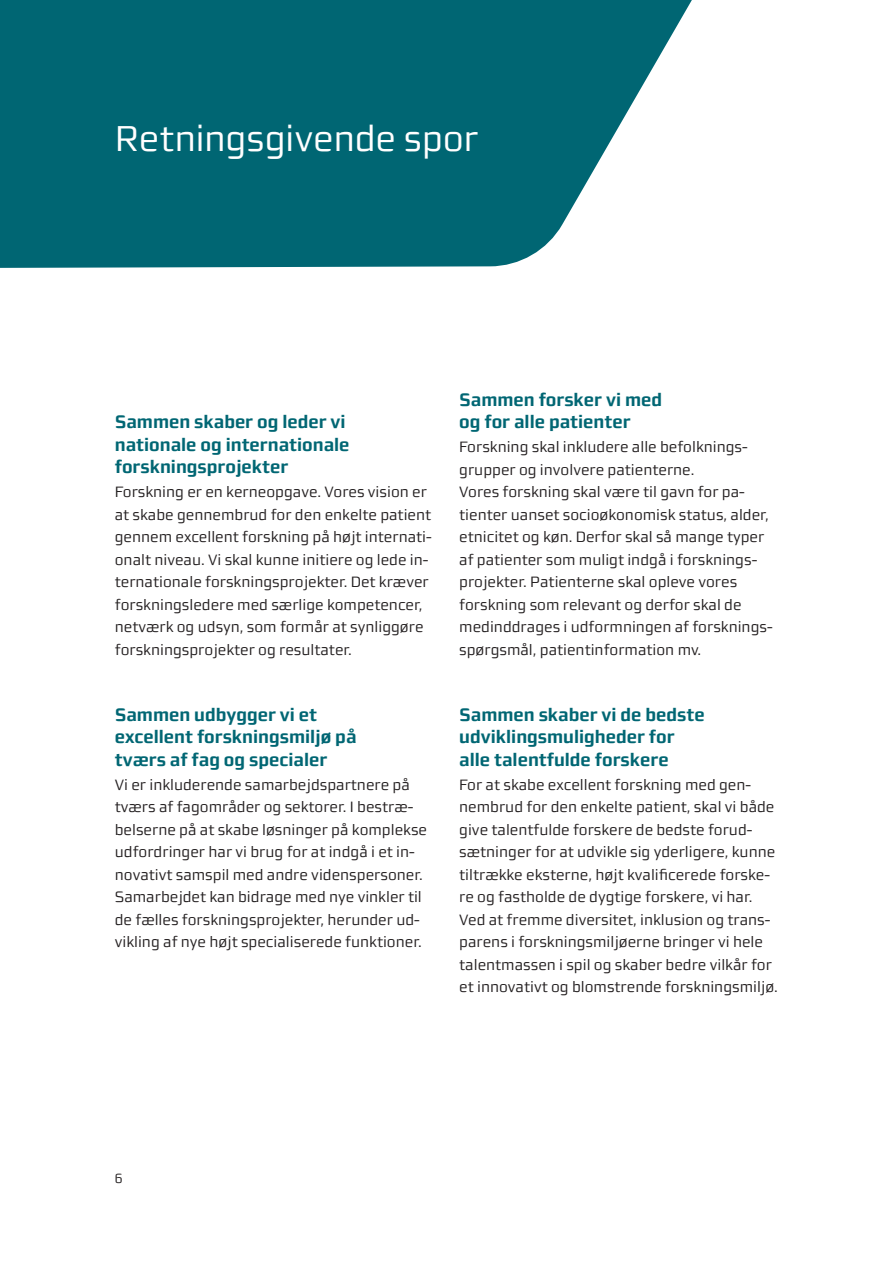
<style>
.page{position:relative;width:893px;height:1263px;background:#fff}
.page>*{position:absolute;margin:0;border:0;box-sizing:border-box;transform-origin:0 0}
.rub{font:36px "midtsans";letter-spacing:-.01em;color:#fff}
.mr{font:700 18px/22.5px "midtsans";color:#006673}
.bt{font:15px/22.5px "midtsans";color:#231f20}
.t1{font:13.5px "midtsans";color:#231f20}
</style>
<div class="page">
<svg style="left:0;top:0;width:692px;height:268px;background:#1d7783"></svg>
<p class="rub" style="left:115px;top:118px;width:365px">Retningsgivende spor</p>
<p class="mr" style="left:115px;top:411px;width:236px">Sammen skaber og leder vi nationale og internationale forskningsprojekter</p>
<p class="bt" style="left:115px;top:481px;width:318px">Forskning er en kerneopgave. Vores vision er at skabe gennembrud for den enkelte patient gennem excellent forskning på højt internati&shy;onalt niveau. Vi skal kunne initiere og lede in&shy;ternationale forskningsprojekter. Det kræver forskningsledere med særlige kompetencer, netværk og udsyn, som formår at synliggøre forskningsprojekter og resultater.</p>
<p class="mr" style="left:115px;top:703px;width:243px">Sammen udbygger vi et excellent forskningsmiljø på tværs af fag og specialer</p>
<p class="bt" style="left:115px;top:773px;width:314px">Vi er inkluderende samarbejdspartnere på tværs af fagområder og sektorer. I bestræ&shy;belserne på at skabe løsninger på komplekse udfordringer har vi brug for at indgå i et in&shy;novativt samspil med andre videnspersoner.<br>Samarbejdet kan bidrage med nye vinkler til de fælles forskningsprojekter, herunder ud&shy;vikling af nye højt specialiserede funktioner.</p>
<p class="mr" style="left:459px;top:388px;width:204px">Sammen forsker vi med og for alle patienter</p>
<p class="bt" style="left:459px;top:436px;width:290px">Forskning skal inkludere alle befolknings&shy;grupper og involvere patienterne.</p>
<p class="bt" style="left:459px;top:481px;width:315px">Vores forskning skal være til gavn for pa&shy;tienter uanset socioøkonomisk status, alder, etnicitet og køn. Derfor skal så mange typer af patienter som muligt indgå i forsknings&shy;projekter. Patienterne skal opleve vores forskning som relevant og derfor skal de medinddrages i udformningen af forsknings&shy;spørgsmål, patientinformation mv.</p>
<p class="mr" style="left:459px;top:703px;width:247px">Sammen skaber vi de bedste udviklingsmuligheder for alle talentfulde forskere</p>
<p class="bt" style="left:459px;top:773px;width:318px">For at skabe excellent forskning med gen&shy;nembrud for den enkelte patient, skal vi både give talentfulde forskere de bedste forud&shy;sætninger for at udvikle sig yderligere, kunne tiltrække eksterne, højt kvalificerede forske&shy;re og fastholde de dygtige forskere, vi har.</p>
<p class="bt" style="left:459px;top:908px;width:320px">Ved at fremme diversitet, inklusion og trans&shy;parens i forskningsmiljøerne bringer vi hele talentmassen i spil og skaber bedre vilkår for et innovativt og blomstrende forskningsmiljø.</p>
<p class="t1" style="left:115px;top:1170px;width:9px">6</p>
</div>
